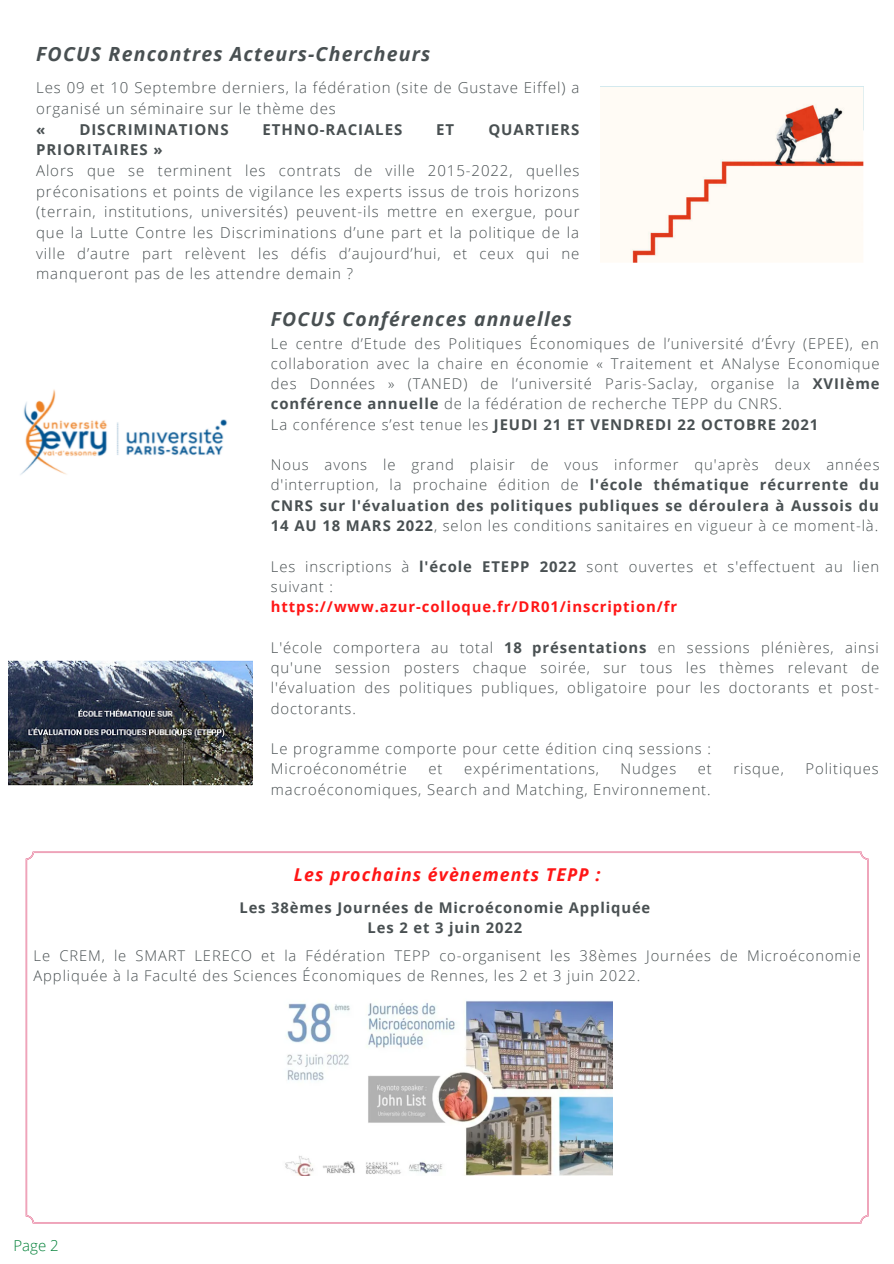
<style>
.page{position:relative;width:894px;height:1264px;background:#fff}
.page>*{position:absolute;margin:0;border:0;box-sizing:border-box;transform-origin:0 0}
.t1{font:italic 700 19.5px "Open Sans";letter-spacing:.06em;color:#495052}
.t2{font:italic 700 19.35px "Open Sans";letter-spacing:.06em;color:#495052}
.t3{font:italic 700 17.7px "Open Sans";letter-spacing:.06em;color:#ff1616}
.t4{font:300 15px/20.7px "Open Sans";letter-spacing:.06em;color:#495052}
.t5{font:700 15px "Open Sans";letter-spacing:.06em;color:#495052}
.t6{font:300 15px "Open Sans";color:#008037}
.t7{font:300 14.85px/20.2px "Open Sans";letter-spacing:.06em;color:#495052;text-align:justify}
.t8{font:700 14.85px "Open Sans";letter-spacing:.06em;color:#495052}
.t9{font:700 14.85px "Open Sans";letter-spacing:.06em;color:#ff1616}
.t10{font:300 14.7px/20.1px "Open Sans";letter-spacing:.06em;color:#495052}
.t11{font:700 14.7px "Open Sans";letter-spacing:.06em;color:#495052}
.s1{font-weight:700}
.s2{font-weight:300}
</style>
<div class="page">
<svg style="left:26px;top:851px;width:842px;height:372px"></svg>
<img style="left:600px;top:86px;width:263px;height:177px">
<img style="left:20px;top:389px;width:207px;height:86px">
<img style="left:9px;top:660px;width:243px;height:125px">
<p class="t1" style="left:36px;top:40px;width:395px">FOCUS Rencontres Acteurs-Chercheurs</p>
<p class="t4" style="left:36px;top:77px;width:544px">Les 09 et 10 Septembre derniers, la fédération (site de Gustave Eiffel) a organisé un séminaire sur le thème des</p>
<p class="t5" style="left:36px;top:119px;width:11px">«</p>
<p class="t5" style="left:79px;top:119px;width:151px">DISCRIMINATIONS</p>
<p class="t5" style="left:262px;top:119px;width:141px">ETHNO-RACIALES</p>
<p class="t5" style="left:436px;top:119px;width:19px">ET</p>
<p class="t5" style="left:488px;top:119px;width:92px">QUARTIERS</p>
<p class="t5" style="left:36px;top:139px;width:128px">PRIORITAIRES »</p>
<p class="t4" style="left:36px;top:160px;width:544px;text-align:justify">Alors que se terminent les contrats de ville 2015-2022, quelles préconisations et points de vigilance les experts issus de trois horizons (terrain, institutions, universités) peuvent-ils mettre en exergue, pour que la Lutte Contre les Discriminations d’une part et la politique de la ville d’autre part relèvent les défis d’aujourd’hui, et ceux qui ne manqueront pas de les attendre demain ?</p>
<p class="t2" style="left:271px;top:305px;width:302px">FOCUS Conférences annuelles</p>
<p class="t7" style="left:271px;top:332px;width:610px">Le centre d’Etude des Politiques Économiques de l’université d’Évry (EPEE), en collaboration avec la chaire en économie « Traitement et ANalyse Economique des Données » (TANED) de l’université Paris-Saclay, organise la <span class="s1">XVIIème conférence annuelle</span> de la fédération de recherche TEPP du CNRS.</p>
<p class="t8" style="left:271px;top:414px;width:549px"><span class="s2">La conférence s’est tenue les</span> JEUDI 21 ET VENDREDI 22 OCTOBRE 2021</p>
<p class="t7" style="left:271px;top:454px;width:610px">Nous avons le grand plaisir de vous informer qu'après deux années d'interruption, la prochaine édition de <span class="s1">l'école thématique récurrente du CNRS sur l'évaluation des politiques publiques se déroulera à Aussois du 14 AU 18 MARS 2022</span>, selon les conditions sanitaires en vigueur à ce moment-là.</p>
<p class="t7" style="left:271px;top:555px;width:609px">Les inscriptions à <span class="s1">l'école ETEPP 2022</span> sont ouvertes et s'effectuent au lien suivant :</p>
<p class="t9" style="left:271px;top:596px;width:407px">https://www.azur-colloque.fr/DR01/inscription/fr</p>
<p class="t7" style="left:271px;top:636px;width:609px">L'école comportera au total <span class="s1">18 présentations</span> en sessions plénières, ainsi qu'une session posters chaque soirée, sur tous les thèmes relevant de l'évaluation des politiques publiques, obligatoire pour les doctorants et post&shy;doctorants.</p>
<p class="t7" style="left:271px;top:738px;width:441px">Le programme comporte pour cette édition cinq sessions :</p>
<p class="t7" style="left:271px;top:758px;width:137px">Microéconométrie</p>
<p class="t7" style="left:428px;top:758px;width:16px">et</p>
<p class="t7" style="left:464px;top:758px;width:136px">expérimentations,</p>
<p class="t7" style="left:620px;top:758px;width:57px">Nudges</p>
<p class="t7" style="left:697px;top:758px;width:16px">et</p>
<p class="t7" style="left:733px;top:758px;width:52px">risque,</p>
<p class="t7" style="left:805px;top:758px;width:75px">Politiques</p>
<p class="t7" style="left:271px;top:778px;width:441px">macroéconomiques, Search and Matching, Environnement.</p>
<p class="t3" style="left:294px;top:862px;width:308px">Les prochains évènements TEPP :</p>
<p class="t11" style="left:239px;top:897px;width:412px">Les 38èmes Journées de Microéconomie Appliquée</p>
<p class="t11" style="left:367px;top:917px;width:156px">Les 2 et 3 juin 2022</p>
<p class="t10" style="left:34px;top:945px;width:828px">Le CREM, le SMART LERECO et la Fédération TEPP co-organisent les 38èmes Journées de Microéconomie<br>Appliquée à la Faculté des Sciences Économiques de Rennes, les 2 et 3 juin 2022.</p>
<p class="t6" style="left:13px;top:1234px;width:47px">Page 2</p>
</div>
